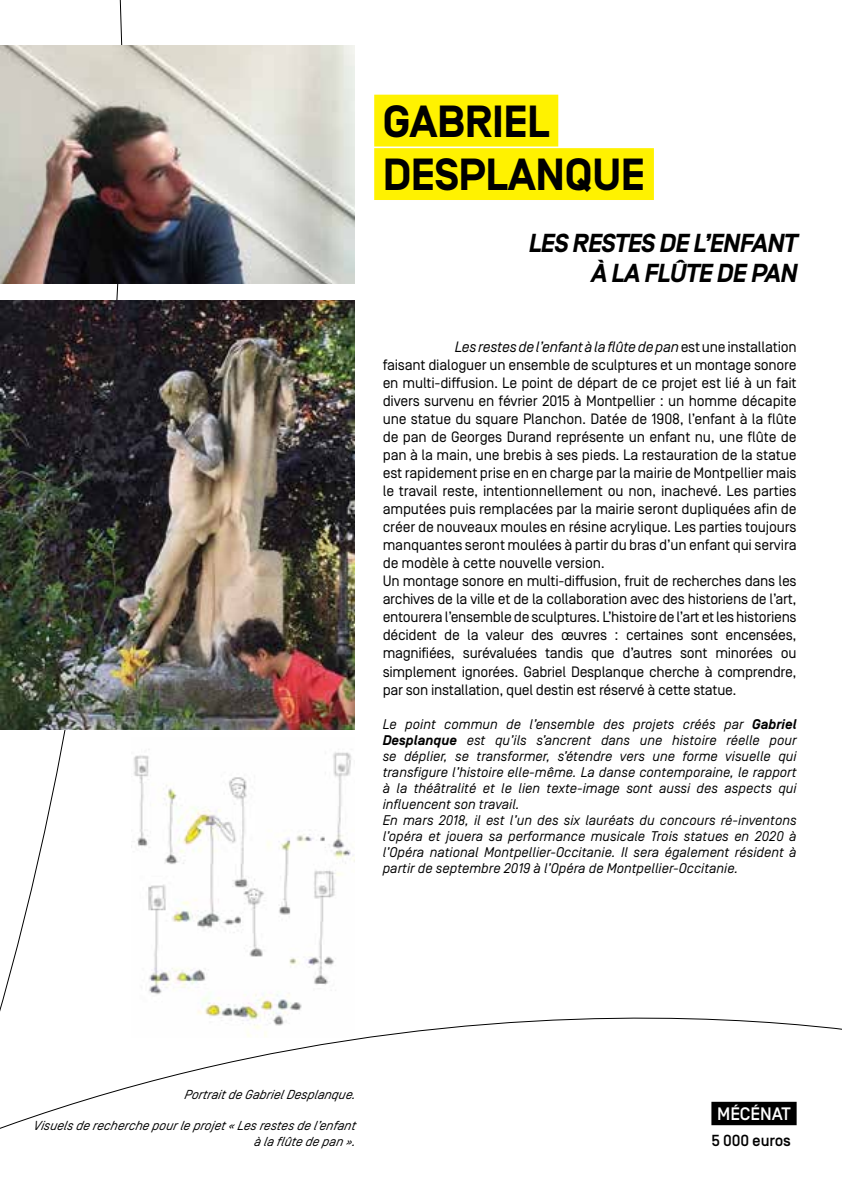
<style>
.page{position:relative;width:842px;height:1191px;background:#fff}
.page>*{position:absolute;margin:0;border:0;box-sizing:border-box;transform-origin:0 0}
.t1{font:700 45px/53.4px "Simplon Norm";letter-spacing:-.01em;color:#000}
.t2{font:italic 700 26px/30px "Simplon Norm";color:#000}
.t3{font:500 18px "Simplon Norm";letter-spacing:-.01em;color:#fff}
.t4{font:500 16px "Simplon Norm";letter-spacing:-.01em;color:#000}
.t5{font:15px/18px "Simplon Norm";letter-spacing:-.015em;color:#000}
.t6{font:italic 14px/16px "Simplon Norm";color:#000}
.t7{font:italic 13px/15.6px "Simplon Norm";color:#000;text-align:right}
.s1{font-style:italic}
.s2{font-weight:700}
</style>
<div class="page">
<svg style="left:168px;top:1017px;width:674px;height:109px"></svg>
<svg style="left:0;top:0;width:168px;height:1129px"></svg>
<img style="left:0;top:45px;width:355px;height:238px">
<img style="left:0;top:300px;width:355px;height:429px">
<img style="left:131px;top:737px;width:224px;height:300px">
<div style="left:374px;top:95px;width:184px;height:51px;background:#fff200"></div>
<div style="left:374px;top:148px;width:280px;height:52px;background:#fff200"></div>
<div style="left:711px;top:1101px;width:86px;height:24px;background:#000"></div>
<h1 class="t1" style="left:383px;top:97px;width:264px">GABRIEL<br>DESPLANQUE</h1>
<h2 class="t2" style="left:528px;top:229px;width:59px">LES RESTES</h2>
<h2 class="t2" style="left:590px;top:229px;width:177px;text-indent:68px">DE L’ENFANT<br>À LAFLÛTEDEPAN</h2>
<p class="t5" style="left:383px;top:338px;width:415px;text-indent:72px"><span class="s1">Les restes de l’enfant à la flûte de pan</span> est une installation faisant dialoguer un ensemble de sculptures et un montage sonore en multi-diffusion. Le point de départ de ce projet est lié à un fait divers survenu en février 2015 à Montpellier : un homme décapite une statue du square Planchon. Datée de 1908, l’enfant à la flûte de pan de Georges Durand représente un enfant nu, une flûte de pan à la main, une brebis à ses pieds. La restauration de la statue est rapidement prise en en charge par la mairie de Montpellier mais le travail reste, intentionnellement ou non, inachevé. Les parties amputées puis remplacées par la mairie seront dupliquées afin de créer de nouveaux moules en résine acrylique. Les parties toujours manquantes seront moulées à partir du bras d’un enfant qui servira de modèle à cette nouvelle version.<br>Un montage sonore en multi-diffusion, fruit de recherches dans les archives de la ville et de la collaboration avec des historiens de l’art, entourera l’ensemble de sculptures. L’histoire de l’art et les historiens décident de la valeur des œuvres : certaines sont encensées, magnifiées, surévaluées tandis que d’autres sont minorées ou simplement ignorées. Gabriel Desplanque cherche à comprendre, par son installation, quel destin est réservé à cette statue.</p>
<p class="t6" style="left:383px;top:716px;width:415px">Le point commun de l’ensemble des projets créés par <span class="s2">Gabriel Desplanque</span> est qu’ils s’ancrent dans une histoire réelle pour se déplier, se transformer, s’étendre vers une forme visuelle qui transfigure l’histoire elle-même. La danse contemporaine, le rapport à la théâtralité et le lien texte-image sont aussi des aspects qui influencent son travail.<br>En mars 2018, il est l’un des six lauréats du concours ré-inventons l’opéra et jouera sa performance musicale Trois statues en 2020 à l’Opéra national Montpellier-Occitanie. Il sera également résident à partir de septembre 2019 à l’Opéra de Montpellier-Occitanie.</p>
<p class="t7" style="left:184px;top:1086px;width:175px">Portraitde GabrielDesp lanque.</p>
<p class="t7" style="left:33px;top:1118px;width:326px">Visuels de recherche pourle projet« Les restes de l’enfant à la flûte de p an ».</p>
<p class="t3" style="left:717px;top:1104px;width:75px">MÉCÉNAT</p>
<p class="t4" style="left:712px;top:1131px;width:81px">5 000 euros</p>
</div>
